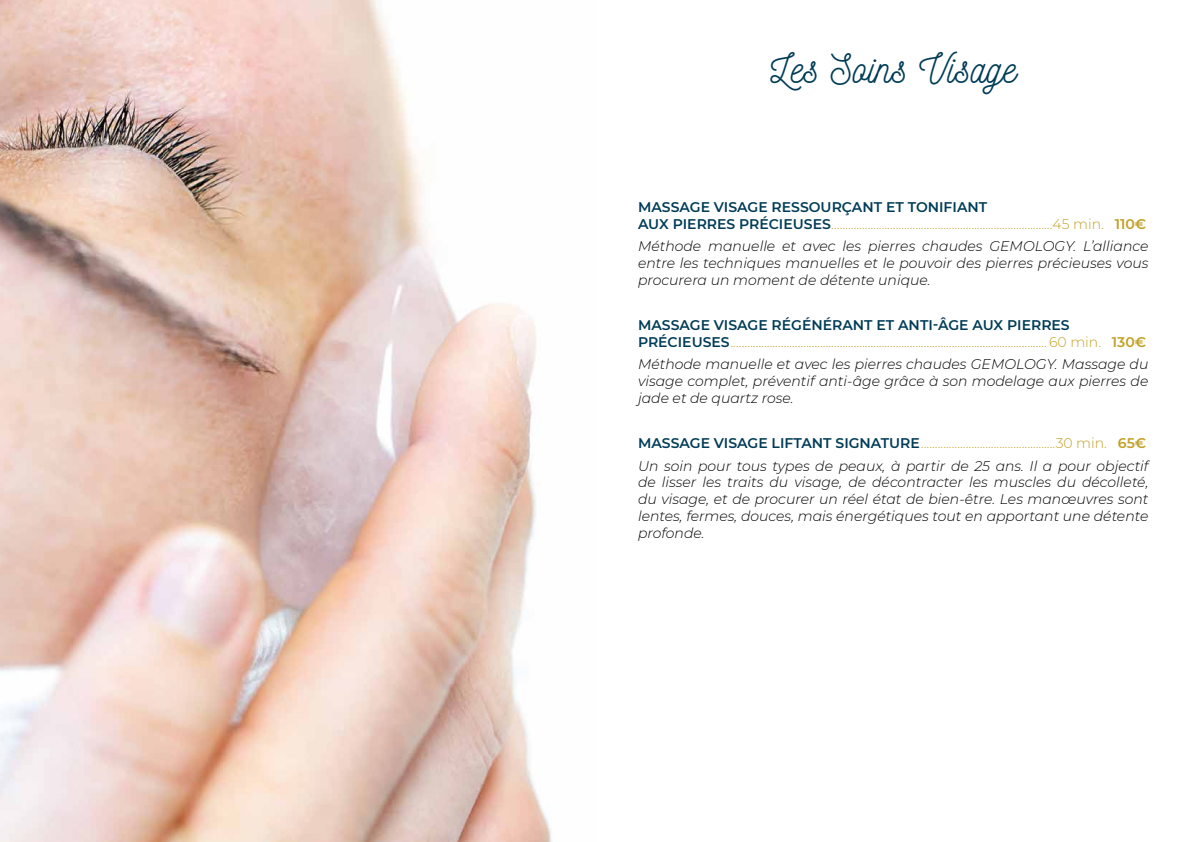
<style>
.page{position:relative;width:1191px;height:842px;background:#fff}
.page>*{position:absolute;margin:0;border:0;box-sizing:border-box;transform-origin:0 0}
.t1{font:40px "Nickainley";color:#003c57}
.t2{font:italic 300 14px/16.8px "Montserrat";color:#000;text-align:justify}
.t3{font:300 14px/16.8px "Montserrat";color:#c2a024}
.s1{font-weight:600;color:#003c57}
.s2{font-weight:600}
.s3{font-weight:600;font-style:normal;color:#003c57}
.s4{font-style:normal;color:#c2a024}
.s5{font-weight:600;font-style:normal;color:#c2a024}
</style>
<div class="page">
<img style="left:0;top:0;width:552px;height:842px">
<h1 class="t1" style="left:770px;top:43px;width:247px">Les Soins Visage</h1>
<p class="t3" style="left:638px;top:198px;width:510px"><span class="s1">MASSAGE VISAGE RESSOURÇANT ET TONIFIANT<br>AUX PIERRES PRÉCIEUSES</span>...............................................................................45 min. <span class="s2">110€</span></p>
<p class="t2" style="left:638px;top:237px;width:512px">Méthode manuelle et avec les pierres chaudes GEMOLOGY. L’alliance entre les techniques manuelles et le pouvoir des pierres précieuses vous procurera un moment de détente unique.</p>
<p class="t3" style="left:638px;top:316px;width:510px"><span class="s1">MASSAGE VISAGE RÉGÉNÉRANT ET ANTI-ÂGE AUX PIERRES<br>PRÉCIEUSES</span>................................................................................................................. 60 min. <span class="s2">130€</span></p>
<p class="t2" style="left:638px;top:355px;width:512px">Méthode manuelle et avec les pierres chaudes GEMOLOGY. Massage du visage complet, préventif anti-âge grâce à son modelage aux pierres de jade et de quartz rose.</p>
<p class="t2" style="left:638px;top:431px;width:512px;line-height:22.5px"><span class="s3">MASSAGE VISAGE LIFTANT SIGNATURE</span><span class="s4">................................................30 min.</span> <span class="s5">65€<br></span>Un soin pour tous types de peaux, à partir de 25 ans. Il a pour objectif</p>
<p class="t2" style="left:638px;top:473px;width:512px">de lisser les traits du visage, de décontracter les muscles du décolleté, du visage, et de procurer un réel état de bien-être. Les manœuvres sont lentes, fermes, douces, mais énergétiques tout en apportant une détente profonde.</p>
</div>
